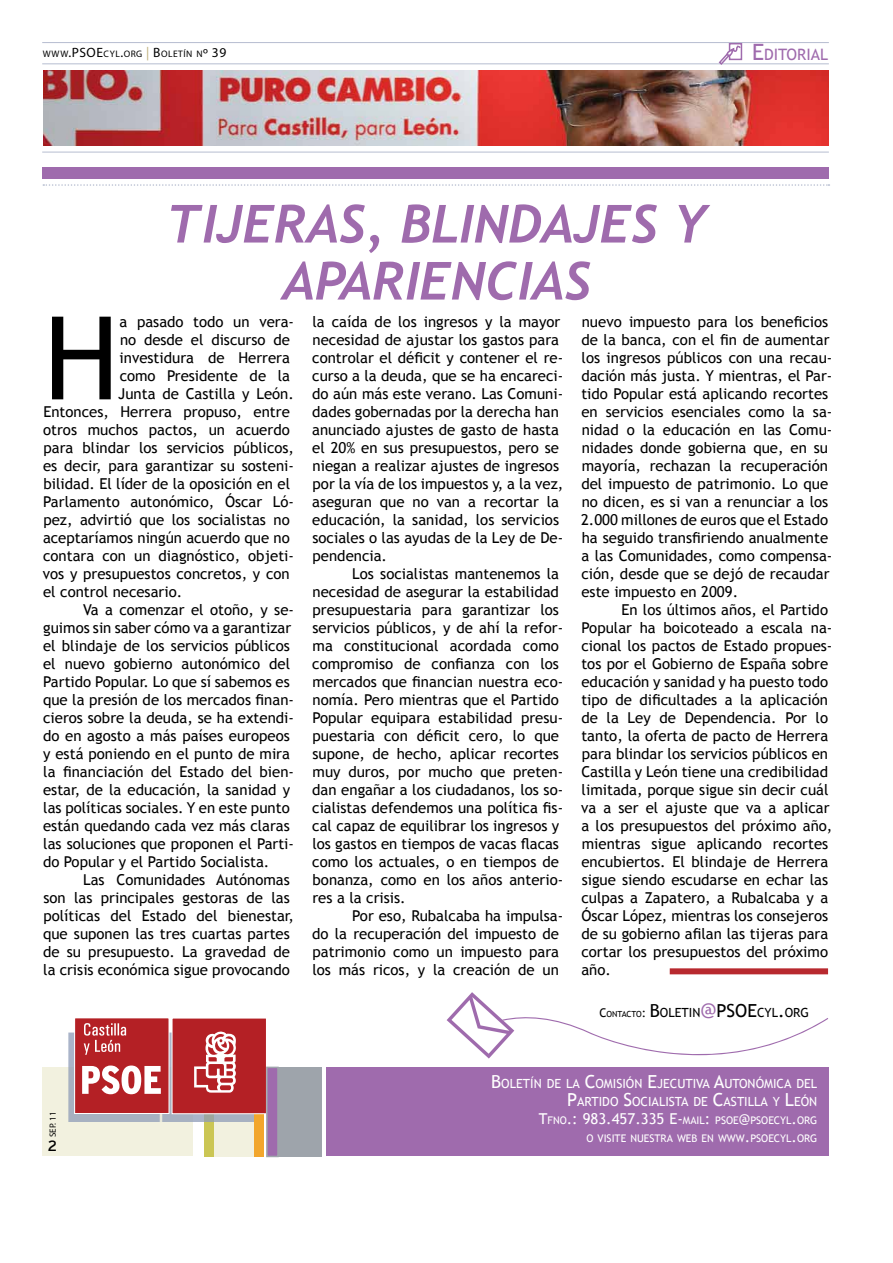
<style>
.page{position:relative;width:893px;height:1263px;background:#fff}
.page>*{position:absolute;margin:0;border:0;box-sizing:border-box;transform-origin:0 0}
.t1{font:115.65px "Trebuchet MS";color:#000}
.t2{font:italic 700 52.5px/57px "Trebuchet";color:#9f6bad;text-align:center}
.t3{font:15.75px "Trebuchet MS";color:#9f6bad}
.t4{font:15px/18px "Trebuchet MS";color:#000}
.t5{font:15px "Interstate";color:#000}
.t6{font:12.6px/18px "Trebuchet MS";color:#fff;text-align:right}
.t7{font:12.6px "Trebuchet MS";color:#000}
.t8{font:10.5px/18px "Trebuchet MS";color:#fff;text-align:right}
.t9{font:9.45px "Myriad Pro";letter-spacing:.055em;color:#000}
.t10{font:9px "Myriad Pro";color:#000}
.s1{font-size:13.5px}
.s2{font-size:13.5px;color:#beae78}
.s3{font-size:22.5px}
.s4{font-size:12px}
.s5{font-size:8.4px}
.s6{font-size:18px}
.s7{font-size:21px;color:#9f6bad}
.s8{font-size:15px}
</style>
<div class="page">
<div style="left:43px;top:167px;width:786px;height:11px;background:#9f6bad"></div>
<hr style="left:42px;top:152px;width:787px;height:1px;background:#b6bdd0">
<hr style="left:42px;top:42px;width:787px;height:1px;background:#b6bdd0">
<hr style="left:42px;top:63px;width:787px;height:1px;background:#b6bdd0">
<svg style="left:718px;top:43px;width:25px;height:22px"></svg>
<svg style="left:43px;top:184px;width:786px;height:2px"></svg>
<img style="left:43px;top:70px;width:785px;height:75px">
<div style="left:326px;top:1067px;width:503px;height:89px;background:#9f6bad"></div>
<div style="left:205px;top:1066px;width:53px;height:91px;background:#f2f1df"></div>
<div style="left:205px;top:1067px;width:9px;height:90px;background:#cbc654"></div>
<div style="left:43px;top:1067px;width:150px;height:89px;background:#f2f1df"></div>
<div style="left:255px;top:1067px;width:9px;height:90px;background:#f2a62c"></div>
<div style="left:68px;top:1033px;width:186px;height:89px;background:#8e9cb7;opacity:.75"></div>
<div style="left:75px;top:1018px;width:94px;height:95px;background:#b42025"></div>
<div style="left:74px;top:1017px;width:95px;height:97px;border:1px solid #fff"></div>
<svg style="left:82px;top:1065px;width:79px;height:29px"></svg>
<div style="left:172px;top:1018px;width:94px;height:95px;background:#b42025"></div>
<div style="left:172px;top:1017px;width:95px;height:97px;border:1px solid #fff"></div>
<svg style="left:194px;top:1031px;width:42px;height:61px"></svg>
<svg style="left:84px;top:1023px;width:42px;height:32px"></svg>
<div style="left:278px;top:1067px;width:44px;height:89px;background:#9ea4ab"></div>
<div style="left:266px;top:1066px;width:13px;height:91px;background:#9f6bad;border:2px solid #9ea4ab"></div>
<svg style="left:447px;top:992px;width:381px;height:66px"></svg>
<div style="left:670px;top:968px;width:158px;height:6px;background:#b8292f"></div>
<p class="t9" style="left:43px;top:48px;width:185px">WWW<span class="s1">.PSOE</span>CYL<span class="s1">.</span>ORG <span class="s2">|</span> <span class="s1">B</span>OLETÍN N<span class="s1">º 39</span></p>
<p class="t3" style="left:752px;top:45px;width:77px"><span class="s3">E</span>DITORIAL</p>
<h2 class="t2" style="left:166px;top:196px;width:544px">TIJERAS, BLINDAJES Y<br>APARIENCIAS</h2>
<h1 class="t1" style="left:44px;top:291px;width:77px">H</h1>
<p class="t4" style="left:120px;top:313px;width:176px">a pasado todo un vera-</p>
<p class="t4" style="left:120px;top:331px;width:171px">no desde el discurso de</p>
<p class="t4" style="left:120px;top:349px;width:172px">investidura de Herrera</p>
<p class="t4" style="left:120px;top:367px;width:172px">como Presidente de la</p>
<p class="t4" style="left:118px;top:385px;width:177px">Junta de Castilla y León.</p>
<p class="t4" style="left:43px;top:403px;width:248px">Entonces, Herrera propuso, entre</p>
<p class="t4" style="left:43px;top:421px;width:248px">otros muchos pactos, un acuerdo</p>
<p class="t4" style="left:43px;top:439px;width:252px">para blindar los servicios públicos,</p>
<p class="t4" style="left:43px;top:457px;width:252px">es decir, para garantizar su sosteni-</p>
<p class="t4" style="left:43px;top:475px;width:248px">bilidad. El líder de la oposición en el</p>
<p class="t4" style="left:43px;top:493px;width:252px">Parlamento autonómico, Óscar Ló-</p>
<p class="t4" style="left:43px;top:511px;width:248px">pez, advirtió que los socialistas no</p>
<p class="t4" style="left:43px;top:529px;width:248px">aceptaríamos ningún acuerdo que no</p>
<p class="t4" style="left:43px;top:547px;width:252px">contara con un diagnóstico, objeti-</p>
<p class="t4" style="left:43px;top:565px;width:248px">vos y presupuestos concretos, y con</p>
<p class="t4" style="left:43px;top:583px;width:141px">el control necesario.</p>
<p class="t4" style="left:83px;top:601px;width:212px">Va a comenzar el otoño, y se-</p>
<p class="t4" style="left:43px;top:619px;width:249px">guimos sin saber cómo va a garantizar</p>
<p class="t4" style="left:43px;top:637px;width:248px">el blindaje de los servicios públicos</p>
<p class="t4" style="left:43px;top:655px;width:249px">el nuevo gobierno autonómico del</p>
<p class="t4" style="left:43px;top:673px;width:248px">Partido Popular. Lo que sí sabemos es</p>
<p class="t4" style="left:43px;top:691px;width:253px">que la presión de los mercados finan-</p>
<p class="t4" style="left:43px;top:709px;width:252px">cieros sobre la deuda, se ha extendi-</p>
<p class="t4" style="left:43px;top:727px;width:248px">do en agosto a más países europeos</p>
<p class="t4" style="left:43px;top:745px;width:248px">y está poniendo en el punto de mira</p>
<p class="t4" style="left:43px;top:763px;width:252px">la financiación del Estado del bien-</p>
<p class="t4" style="left:43px;top:781px;width:248px">estar, de la educación, la sanidad y</p>
<p class="t4" style="left:43px;top:799px;width:248px">las políticas sociales. Y en este punto</p>
<p class="t4" style="left:43px;top:817px;width:248px">están quedando cada vez más claras</p>
<p class="t4" style="left:43px;top:835px;width:252px">las soluciones que proponen el Parti-</p>
<p class="t4" style="left:43px;top:853px;width:228px">do Popular y el Partido Socialista.</p>
<p class="t4" style="left:83px;top:871px;width:208px">Las Comunidades Autónomas</p>
<p class="t4" style="left:43px;top:889px;width:248px">son las principales gestoras de las</p>
<p class="t4" style="left:43px;top:907px;width:252px">políticas del Estado del bienestar,</p>
<p class="t4" style="left:43px;top:925px;width:248px">que suponen las tres cuartas partes</p>
<p class="t4" style="left:43px;top:943px;width:248px">de su presupuesto. La gravedad de</p>
<p class="t4" style="left:43px;top:961px;width:248px">la crisis económica sigue provocando</p>
<p class="t4" style="left:312px;top:313px;width:253px">la caída de los ingresos y la mayor necesidad de ajustar los gastos para controlar el déficit y contener el re&shy;curso a la deuda, que se ha encareci&shy;do aún más este verano. Las Comuni&shy;dades gobernadas por la derecha han anunciado ajustes de gasto de hasta el 20% en sus presupuestos, pero se niegan a realizar ajustes de ingresos por la vía de los impuestos y, a la vez, aseguran que no van a recortar la educación, la sanidad, los servicios sociales o las ayudas de la Ley de De&shy;pendencia.</p>
<p class="t4" style="left:312px;top:565px;width:253px;text-indent:40px">Los socialistas mantenemos la necesidad de asegurar la estabilidad presupuestaria para garantizar los servicios públicos, y de ahí la refor&shy;ma constitucional acordada como compromiso de confianza con los mercados que financian nuestra eco&shy;nomía. Pero mientras que el Partido Popular equipara estabilidad presu&shy;puestaria con déficit cero, lo que supone, de hecho, aplicar recortes muy duros, por mucho que preten&shy;dan engañar a los ciudadanos, los so&shy;cialistas defendemos una política fis&shy;cal capaz de equilibrar los ingresos y los gastos en tiempos de vacas flacas como los actuales, o en tiempos de bonanza, como en los años anterio&shy;res a la crisis.</p>
<p class="t4" style="left:312px;top:907px;width:253px;text-indent:40px">Por eso, Rubalcaba ha impulsa&shy;do la recuperación del impuesto de patrimonio como un impuesto para los más ricos, y la creación de un</p>
<p class="t4" style="left:581px;top:313px;width:253px">nuevo impuesto para los beneficios de la banca, con el fin de aumentar los ingresos públicos con una recau&shy;dación más justa. Y mientras, el Par&shy;tido Popular está aplicando recortes en servicios esenciales como la sa&shy;nidad o la educación en las Comu&shy;nidades donde gobierna que, en su mayoría, rechazan la recuperación del impuesto de patrimonio. Lo que no dicen, es si van a renunciar a los 2.000 millones de euros que el Estado ha seguido transfiriendo anualmente a las Comunidades, como compensa&shy;ción, desde que se dejó de recaudar este impuesto en 2009.</p>
<p class="t4" style="left:581px;top:601px;width:253px;text-indent:40px">En los últimos años, el Partido Popular ha boicoteado a escala na&shy;cional los pactos de Estado propues&shy;tos por el Gobierno de España sobre educación y sanidad y ha puesto todo tipo de dificultades a la aplicación de la Ley de Dependencia. Por lo tanto, la oferta de pacto de Herrera para blindar los servicios públicos en Castilla y León tiene una credibilidad limitada, porque sigue sin decir cuál va a ser el ajuste que va a aplicar a los presupuestos del próximo año, mientras sigue aplicando recortes encubiertos. El blindaje de Herrera sigue siendo escudarse en echar las culpas a Zapatero, a Rubalcaba y a Óscar López, mientras los consejeros de su gobierno afilan las tijeras para cortar los presupuestos del próximo año.</p>
<p class="t7" style="left:599px;top:1005px;width:211px"><span class="s4">C</span><span class="s5">ONTACTO</span><span class="s4">:</span> <span class="s6">B</span>OLETIN<span class="s7">@</span><span class="s6">PSOE</span>CYL<span class="s6">.</span>ORG</p>
<p class="t10" style="left:47px;top:1137px;width:27px;rotate:-90deg">SEP. 11</p>
<p class="t5" style="left:48px;top:1137px;width:11px">2</p>
<p class="t6" style="left:491px;top:1074px;width:328px"><span class="s6">B</span>OLETÍN DE LA <span class="s6">C</span>OMISIÓN <span class="s6">E</span>JECUTIVA <span class="s6">A</span>UTONÓMICA DEL<br><span class="s6">P</span>ARTIDO <span class="s6">S</span>OCIALISTA DE <span class="s6">C</span>ASTILLA Y <span class="s6">L</span>EÓN</p>
<p class="t8" style="left:539px;top:1111px;width:280px"><span class="s8">T</span>FNO<span class="s8">.: 983.457.335 E-</span>MAIL<span class="s8">:</span> PSOE<span class="s8">@</span>PSOECYL<span class="s8">.</span>ORG<br>O VISITE NUESTRA WEB EN WWW<span class="s8">.</span>PSOECYL<span class="s8">.</span>ORG</p>
</div>
